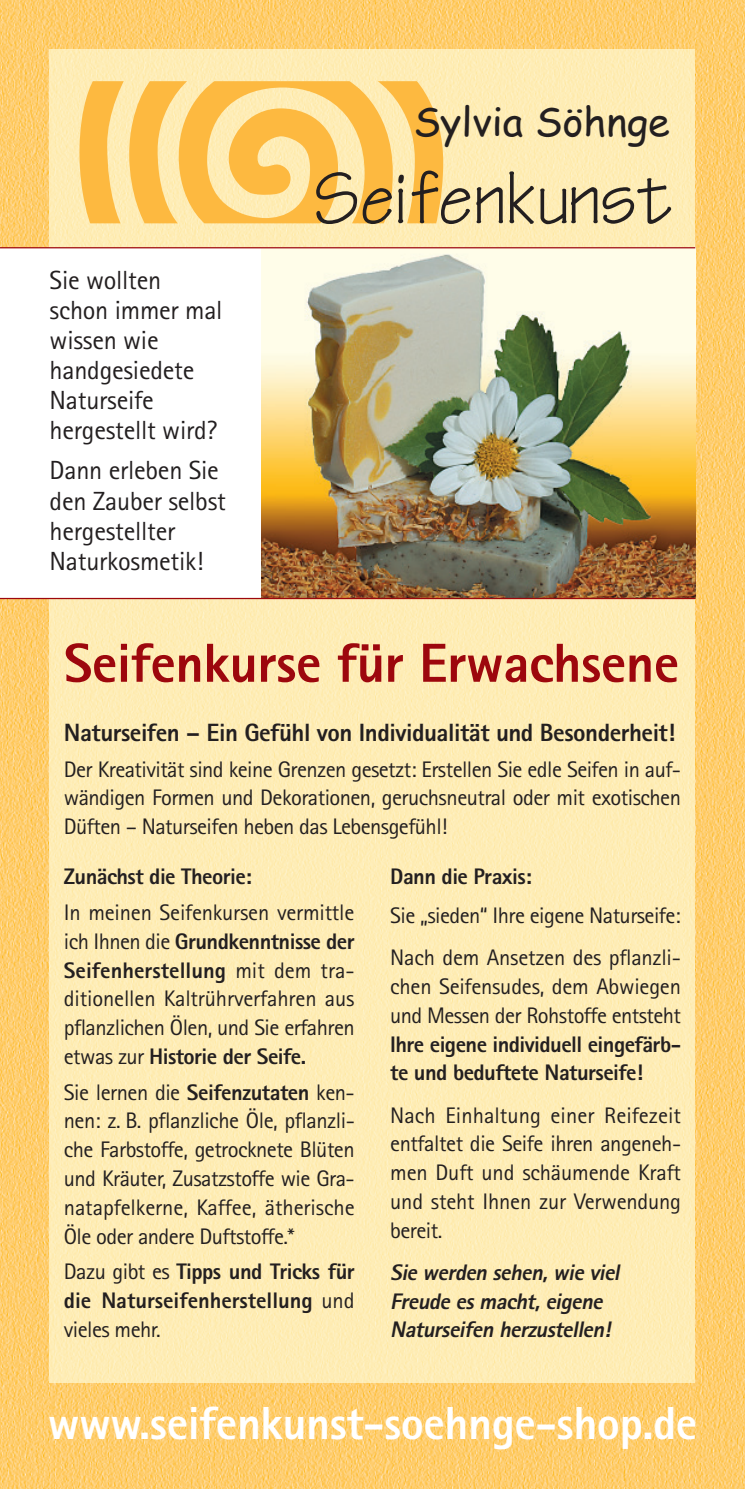
<style>
.page{position:relative;width:745px;height:1489px;background:#fff}
.page>*{position:absolute;margin:0;border:0;box-sizing:border-box;transform-origin:0 0}
.t1{font:78.25px "Tekton Plus";letter-spacing:-.02em;color:#231f20}
.t2{font:800 55px "Rotis Sans Serif";letter-spacing:-.01em;color:#9d070d}
.t3{font:800 46.25px "Rotis Sans Serif";letter-spacing:-.01em;color:#fff}
.t4{font:39.75px "Comic Sans MS";color:#231f20}
.t5{font:26.25px/30px "Rotis Sans Serif";letter-spacing:-.01em;color:#231f20}
.t6{font:800 25px "Rotis Sans Serif";letter-spacing:-.02em;color:#231f20}
.t7{font:22.5px/28.8px "Rotis Sans Serif";letter-spacing:-.025em;color:#231f20;text-align:justify}
.t8{font:800 22.5px/28.8px "Rotis Sans Serif";letter-spacing:-.025em;color:#231f20;text-align:justify}
.t9{font:italic 800 22.5px/28.8px "Rotis Sans Serif";color:#231f20}
.s1{font-weight:800}
.s2{font-weight:400}
</style>
<div class="page">
<img style="left:0;top:0;width:744px;height:1488px">
<div style="left:50px;top:50px;width:644px;height:1332px;background:#feedb6"></div>
<svg style="left:79px;top:81px;width:364px;height:142px"></svg>
<div style="left:0;top:248px;width:694px;height:350px;background:#fff"></div>
<img style="left:261px;top:248px;width:433px;height:350px">
<hr style="left:0;top:247px;width:694px;height:1px;background:#9d070d">
<hr style="left:0;top:598px;width:694px;height:1px;background:#9d070d">
<p class="t5" style="left:50px;top:265px;width:174px">Sie wollten schon immer mal wissen wie handgesiedete<br>Naturseife hergestellt wird?</p>
<p class="t5" style="left:50px;top:455px;width:178px">Dann erleben Sie den Zauber selbst hergestellter<br>Naturkosmetik!</p>
<h3 class="t4" style="left:413px;top:92px;width:258px">Sylvia Söhnge</h3>
<h1 class="t1" style="left:312px;top:154px;width:360px">Seifenkunst</h1>
<h2 class="t2" style="left:64px;top:628px;width:616px">Seifenkurse für Erwachsene</h2>
<p class="t6" style="left:64px;top:716px;width:612px">Naturseifen – Ein Gefühl von Individualität und Besonderheit!</p>
<p class="t7" style="left:64px;top:754px;width:618px">Der Kreativität sind keine Grenzen gesetzt: Erstellen Sie edle Seifen in auf&shy;wändigen Formen und Dekorationen, geruchsneutral oder mit exotischen Düften – Naturseifen heben das Lebensgefühl!</p>
<p class="t8" style="left:64px;top:861px;width:189px">Zunächst die Theorie:</p>
<p class="t7" style="left:64px;top:897px;width:292px">In meinen Seifenkursen vermittle ich Ihnen die <span class="s1">Grundkenntnisse der Seifenherstellung</span> mit dem tra&shy;ditionellen Kaltrührverfahren aus pflanzlichen Ölen, und Sie erfahren etwas zur <span class="s1">Historie der Seife.</span></p>
<p class="t7" style="left:64px;top:1077px;width:292px">Sie lernen die <span class="s1">Seifenzutaten</span> ken&shy;nen: z. B. pflanzliche Öle, pflanzli&shy;che Farbstoffe, getrocknete Blüten und Kräuter, Zusatzstoffe wie Gra&shy;natapfelkerne, Kaffee, ätherische Öle oder andere Duftstoffe.*</p>
<p class="t8" style="left:64px;top:1256px;width:292px"><span class="s2">Dazu gibt es</span> Tipps und Tricks für die Naturseifenherstellung <span class="s2">und vieles mehr.</span></p>
<p class="t8" style="left:390px;top:861px;width:143px">Dann die Praxis:</p>
<p class="t7" style="left:390px;top:894px;width:292px;line-height:42.2px">Sie „sieden“ Ihre eigene Naturseife:<br>Nach dem Ansetzen des pflanzli-</p>
<p class="t7" style="left:390px;top:971px;width:292px">chen Seifensudes, dem Abwiegen und Messen der Rohstoffe entsteht</p>
<p class="t8" style="left:390px;top:1029px;width:292px">Ihre eigene individuell eingefärb&shy;te und beduftete Naturseife!</p>
<p class="t7" style="left:390px;top:1100px;width:292px">Nach Einhaltung einer Reifezeit entfaltet die Seife ihren angeneh&shy;men Duft und schäumende Kraft und steht Ihnen zur Verwendung bereit.</p>
<p class="t9" style="left:390px;top:1257px;width:236px">Siewerden sehen,wieviel<br>Freudeesmacht,eigene<br>Naturseifen herzustellen!</p>
<h3 class="t3" style="left:48px;top:1394px;width:650px">www.seifenkunst-soehnge-shop.de</h3>
</div>
